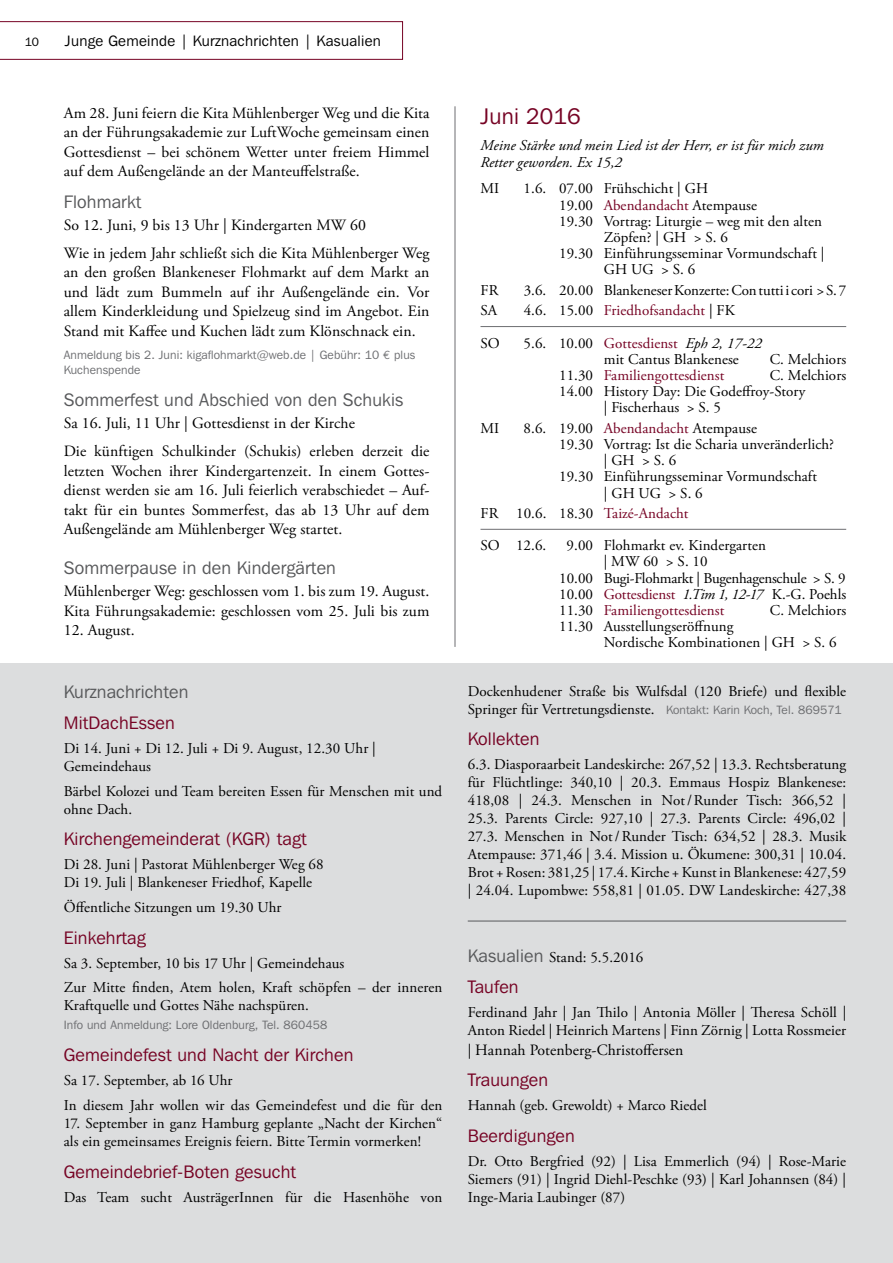
<style>
.page{position:relative;width:893px;height:1263px;background:#fff}
.page>*{position:absolute;margin:0;border:0;box-sizing:border-box;transform-origin:0 0}
.t1{font:22.5px "Franklin Gothic IT Cby BT";letter-spacing:.01em;color:#760324}
.t2{font:18px "Franklin Gothic IT Cby BT";letter-spacing:.01em;color:#760324}
.t3{font:18px "Franklin Gothic IT Cby BT";letter-spacing:.01em;color:#58595b}
.t4{font:15.75px/19.5px "Adobe Garamond Pro";letter-spacing:.005em;color:#000;text-align:justify}
.t5{font:15px/18px "Adobe Garamond Pro";letter-spacing:.005em;color:#000}
.t6{font:15px "Adobe Garamond Pro";letter-spacing:.005em;color:#760324}
.t7{font:italic 15px/16.2px "Adobe Garamond Pro";letter-spacing:.005em;color:#000}
.t8{font:15px "Adobe Garamond Pro";letter-spacing:-.02em;color:#000}
.t9{font:15px "Franklin Gothic IT Cby BT";letter-spacing:.02em;color:#000}
.t10{font:12px/15px "Franklin Gothic IT Cby BT";letter-spacing:.01em;color:#6d6e71}
.t11{font:12px "Franklin Gothic IT Cby BT";color:#000}
.s1{font-family:"Euro Mono"}
.s2{color:#760324}
.s3{color:#000}
.s4{font-style:italic}
.s5{font-family:"Franklin Gothic IT Cby BT";font-size:12px;color:#6d6e71}
.s6{font-family:"Franklin Gothic IT Cby BT";font-size:18px;color:#58595b}
.s7{font-size:15px}
</style>
<div class="page">
<div style="left:0;top:664px;width:893px;height:599px;background:#dcddde"></div>
<hr style="left:468px;top:921px;width:378px;height:1px;background:#58595b">
<hr style="left:480px;top:326px;width:366px;height:1px;background:#6d6e71">
<hr style="left:480px;top:529px;width:366px;height:1px;background:#6d6e71">
<hr style="left:455px;top:106px;width:1px;height:541px;background:#6d6e71">
<svg style="left:0;top:21px;width:403px;height:39px"></svg>
<p class="t11" style="left:25px;top:35px;width:16px">10</p>
<p class="t9" style="left:65px;top:32px;width:317px">Junge Gemeinde | Kurznachrichten | Kasualien</p>
<p class="t4" style="left:64px;top:104px;width:367px">Am 28. Juni feiern die Kita Mühlenberger Weg und die Kita an der Führungsakademie zur LuftWoche gemeinsam einen Gottesdienst – bei schönem Wetter unter freiem Himmel auf dem Außengelände an der Manteuffelstraße.</p>
<p class="t3" style="left:64px;top:190px;width:79px">Flohmarkt</p>
<p class="t4" style="left:64px;top:211px;width:367px;line-height:28px">So 12. Juni, 9 bis 13 Uhr | Kindergarten MW 60<br>Wie in jedem Jahr schließt sich die Kita Mühlenberger Weg</p>
<p class="t4" style="left:64px;top:263px;width:367px">an den großen Blankeneser Flohmarkt auf dem Markt an und lädt zum Bummeln auf ihr Außengelände ein. Vor allem Kinderkleidung und Spielzeug sind im Angebot. Ein Stand mit Kaffee und Kuchen lädt zum Klönschnack ein.</p>
<p class="t10" style="left:64px;top:348px;width:353px">Anmeldung bis 2. Juni: kigaflohmarkt@web.de | Gebühr: 10 <span class="s1">€</span> plus<br>Kuchenspende</p>
<p class="t3" style="left:64px;top:389px;width:341px">Sommerfest und Abschied von den Schukis</p>
<p class="t4" style="left:64px;top:410px;width:367px;line-height:28px">Sa 16. Juli, 11 Uhr | Gottesdienst in der Kirche<br>Die künftigen Schulkinder (Schukis) erleben derzeit die</p>
<p class="t4" style="left:64px;top:461px;width:367px">letzten Wochen ihrer Kindergartenzeit. In einem Gottes&shy;dienst werden sie am 16. Juli feierlich verabschiedet – Auf&shy;takt für ein buntes Sommerfest, das ab 13 Uhr auf dem Außengelände am Mühlenberger Weg startet.</p>
<p class="t3" style="left:64px;top:557px;width:274px">Sommerpause in den Kindergärten</p>
<p class="t4" style="left:64px;top:582px;width:367px">Mühlenberger Weg: geschlossen vom 1. bis zum 19. August.<br>Kita Führungsakademie: geschlossen vom 25. Juli bis zum</p>
<p class="t4" style="left:64px;top:621px;width:72px">12. August.</p>
<p class="t3" style="left:64px;top:681px;width:126px">Kurznachrichten</p>
<p class="t2" style="left:64px;top:712px;width:112px">MitDachEssen</p>
<p class="t5" style="left:64px;top:740px;width:313px">Di 14. Juni + Di 12. Juli + Di 9. August, 12.30 Uhr |<br>Gemeindehaus</p>
<p class="t5" style="left:64px;top:783px;width:380px">Bärbel Kolozei und Team bereiten Essen für Menschen mit und ohne Dach.</p>
<p class="t2" style="left:64px;top:828px;width:244px">Kirchengemeinderat (KGR) tagt</p>
<p class="t5" style="left:64px;top:856px;width:261px">Di 28. Juni | Pastorat Mühlenberger Weg 68<br>Di 19. Juli | Blankeneser Friedhof, Kapelle</p>
<p class="t5" style="left:64px;top:899px;width:219px">Öffentliche Sitzungen um 19.30 Uhr</p>
<p class="t2" style="left:64px;top:926px;width:83px">Einkehrtag</p>
<p class="t5" style="left:64px;top:951px;width:380px;line-height:24.8px">Sa 3. September, 10 bis 17 Uhr | Gemeindehaus<br>Zur Mitte finden, Atem holen, Kraft schöpfen – der inneren</p>
<p class="t5" style="left:64px;top:997px;width:247px">Kraftquelle und Gottes Nähe nachspüren.</p>
<p class="t10" style="left:64px;top:1017px;width:265px">Info und Anmeldung: Lore Oldenburg, Tel. 860458</p>
<p class="t2" style="left:64px;top:1044px;width:291px">Gemeindefest und Nacht der Kirchen</p>
<p class="t5" style="left:64px;top:1068px;width:380px;line-height:24.8px">Sa 17. September, ab 16 Uhr<br>In diesem Jahr wollen wir das Gemeindefest und die für den</p>
<p class="t5" style="left:64px;top:1115px;width:380px">17. September in ganz Hamburg geplante „Nacht der Kirchen“ als ein gemeinsames Ereignis feiern. Bitte Termin vormerken!</p>
<p class="t2" style="left:64px;top:1160px;width:234px">Gemeindebrief-Boten gesucht</p>
<p class="t5" style="left:64px;top:1188px;width:380px">Das Team sucht AusträgerInnen für die Hasenhöhe von</p>
<h1 class="t1" style="left:480px;top:102px;width:102px">Juni 2016</h1>
<p class="t7" style="left:480px;top:138px;width:345px">Meine Stärke und mein Lied ist der Herr, er ist für mich zum<br>Retter geworden. Ex 15,2</p>
<p class="t5" style="left:480px;top:180px;width:20px">MI</p>
<p class="t5" style="left:524px;top:180px;width:186px">1.6. 07.00 Frühschicht | GH</p>
<p class="t5" style="left:559px;top:196px;width:199px">19.00 <span class="s2">Abendandacht</span> Atempause</p>
<p class="t5" style="left:559px;top:213px;width:264px">19.30 Vortrag: Liturgie – weg mit den alten</p>
<p class="t5" style="left:604px;top:229px;width:126px">Zöpfen? | GH &gt; S. 6</p>
<p class="t5" style="left:559px;top:245px;width:267px">19.30 Einführungsseminar Vormundschaft |</p>
<p class="t5" style="left:604px;top:261px;width:93px">GH UG &gt; S. 6</p>
<p class="t5" style="left:481px;top:282px;width:19px">FR</p>
<p class="t5" style="left:524px;top:282px;width:324px">3.6. 20.00 Blankeneser Konzerte: Con tutti i cori &gt; S. 7</p>
<p class="t5" style="left:481px;top:302px;width:18px">SA</p>
<p class="t6" style="left:524px;top:301px;width:213px"><span class="s3">4.6. 15.00</span> Friedhofsandacht <span class="s3">| FK</span></p>
<p class="t5" style="left:480px;top:334px;width:21px">SO</p>
<p class="t5" style="left:604px;top:335px;width:160px;line-height:16.2px;text-indent:-80px">5.6. 10.00 <span class="s2">Gottesdienst</span> <span class="s4">Eph 2, 17-22 </span>mit Cantus Blankenese</p>
<p class="t5" style="left:770px;top:350px;width:78px">C. Melchiors</p>
<p class="t6" style="left:559px;top:366px;width:167px"><span class="s3">11.30</span> Familiengottesdienst</p>
<p class="t5" style="left:770px;top:367px;width:78px">C. Melchiors</p>
<p class="t5" style="left:559px;top:383px;width:248px">14.00 History Day: Die Godeffroy-Story</p>
<p class="t5" style="left:604px;top:399px;width:119px">| Fischerhaus &gt; S. 5</p>
<p class="t5" style="left:481px;top:419px;width:20px">MI</p>
<p class="t5" style="left:524px;top:419px;width:235px">8.6. 19.00 <span class="s2">Abendandacht</span> Atempause</p>
<p class="t5" style="left:559px;top:436px;width:276px">19.30 Vortrag: Ist die Scharia unveränderlich?</p>
<p class="t5" style="left:604px;top:452px;width:74px">| GH &gt; S. 6</p>
<p class="t5" style="left:559px;top:468px;width:259px">19.30 Einführungsseminar Vormundschaft</p>
<p class="t5" style="left:604px;top:484px;width:100px">| GH UG &gt; S. 6</p>
<p class="t5" style="left:480px;top:498px;width:210px;line-height:32.2px">FR 10.6. 18.30 <span class="s2">Taizé-Andacht<br></span>SO 12.6.</p>
<p class="t5" style="left:567px;top:537px;width:201px">9.00 Flohmarkt ev. Kindergarten</p>
<p class="t5" style="left:604px;top:553px;width:105px">| MW 60 &gt; S. 10</p>
<p class="t8" style="left:559px;top:569px;width:288px">10.00 Bugi-Flohmarkt | Bugenhagenschule &gt; S. 9</p>
<p class="t5" style="left:559px;top:586px;width:289px">10.00 <span class="s2">Gottesdienst</span> <span class="s4">1.Tim 1, 12-17</span> K.-G. Poehls</p>
<p class="t6" style="left:559px;top:601px;width:167px"><span class="s3">11.30</span> Familiengottesdienst</p>
<p class="t5" style="left:770px;top:602px;width:78px">C. Melchiors</p>
<p class="t5" style="left:604px;top:619px;width:234px;line-height:16.2px;text-indent:-45px">11.30 Ausstellungseröffnung<br>Nordische Kombinationen | GH &gt; S. 6</p>
<p class="t5" style="left:468px;top:682px;width:380px">Dockenhudener Straße bis Wulfsdal (120 Briefe) und flexible<br>Springer für Vertretungsdienste. <span class="s5">Kontakt: Karin Koch, Tel. 869571</span></p>
<p class="t2" style="left:468px;top:728px;width:73px">Kollekten</p>
<p class="t5" style="left:468px;top:756px;width:380px;text-align:justify">6.3. Diasporaarbeit Landeskirche: 267,52 | 13.3. Rechtsberatung für Flüchtlinge: 340,10 | 20.3. Emmaus Hospiz Blankenese:<br>418,08 | 24.3. Menschen in Not/Runder Tisch: 366,52 | 25.3. Parents Circle: 927,10 | 27.3. Parents Circle: 496,02 | 27.3. Menschen in Not/Runder Tisch: 634,52 | 28.3. Musik Atempause: 371,46 | 3.4. Mission u. Ökumene: 300,31 | 10.04.<br>Brot + Rosen: 381,25 | 17.4. Kirche + Kunst in Blankenese: 427,59 | 24.04. Lupombwe: 558,81 | 01.05. DW Landeskirche: 427,38</p>
<p class="t5" style="left:468px;top:949px;width:177px"><span class="s6">Kasualien</span> Stand: 5.5.2016</p>
<p class="t2" style="left:468px;top:976px;width:52px">Taufen</p>
<p class="t5" style="left:468px;top:1004px;width:380px">Ferdinand Jahr | Jan Thilo | Antonia Möller | Theresa Schöll |<br>Anton Riedel | Heinrich Martens | Finn Zörnig | Lotta Rossmeier</p>
<p class="t4" style="left:468px;top:1040px;width:217px"><span class="s7">|</span> Hannah Potenberg-Christoffersen</p>
<p class="t2" style="left:468px;top:1069px;width:82px">Trauungen</p>
<p class="t5" style="left:468px;top:1097px;width:241px">Hannah (geb. Grewoldt) + Marco Riedel</p>
<p class="t2" style="left:468px;top:1124px;width:109px">Beerdigungen</p>
<p class="t5" style="left:468px;top:1152px;width:380px;text-align:justify">Dr. Otto Bergfried (92) | Lisa Emmerlich (94) | Rose-Marie Siemers (91) | Ingrid Diehl-Peschke (93) | Karl Johannsen (84) | Inge-Maria Laubinger (87)</p>
</div>
